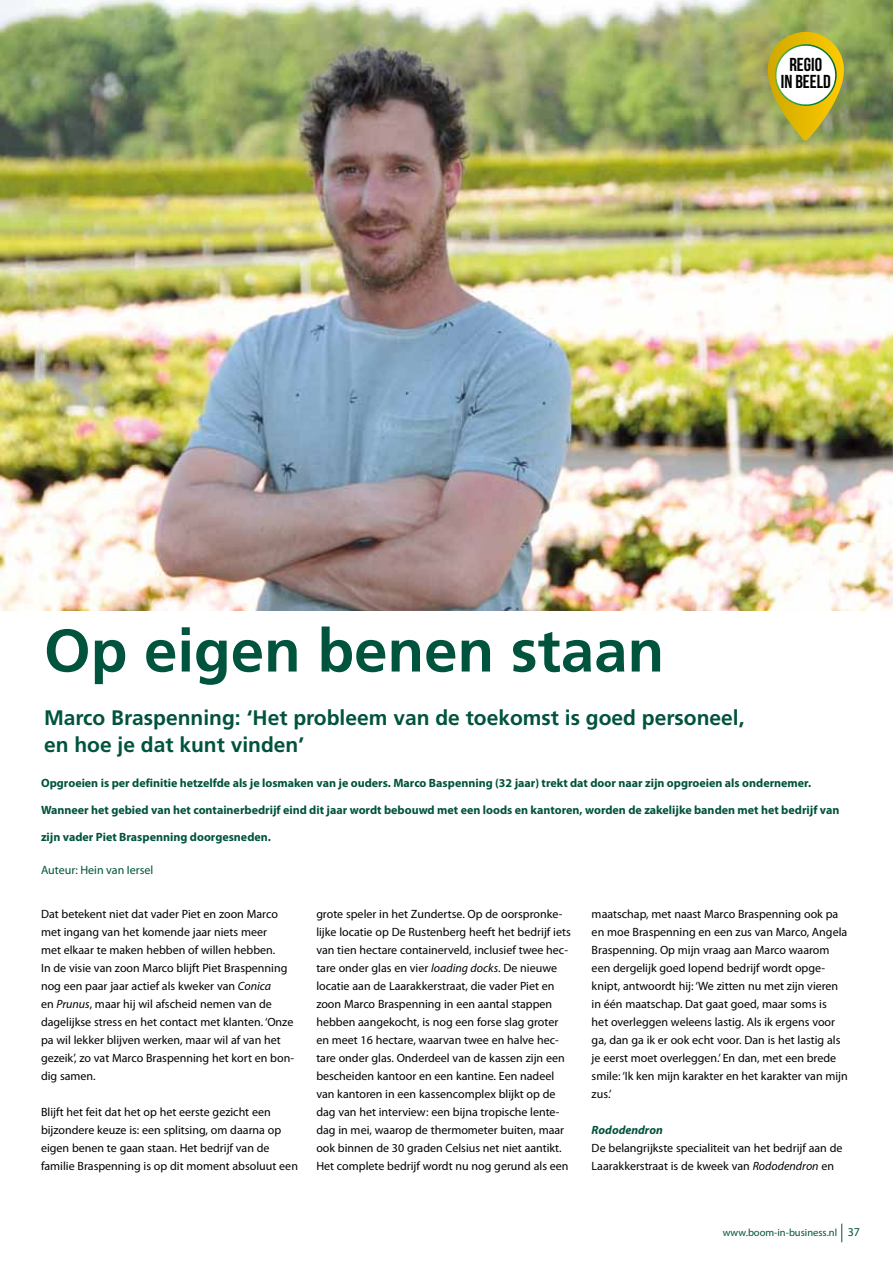
<style>
.page{position:relative;width:893px;height:1263px;background:#fff}
.page>*{position:absolute;margin:0;border:0;box-sizing:border-box;transform-origin:0 0}
.t1{font:700 60px "Frutiger";color:#00533d}
.t2{font:700 21px/27px "Frutiger";color:#00533d}
.t3{font:18.75px/16.8px "Bebas Neue";color:#000;text-align:center}
.t4{font:12px/18px "Myriad Pro";color:#000}
.t5{font:700 12px "Myriad Pro";color:#00533d}
.t6{font:12px "Myriad Pro";color:#00533d}
.t7{font:italic 700 12px "Myriad Pro";color:#00533d}
.t8{font:10.5px "Myriad Pro";color:#00533d}
.s1{font-style:italic}
.s2{font-size:12px}
</style>
<div class="page">
<svg style="left:841px;top:1223px;width:1px;height:19px"></svg>
<img style="left:0;top:0;width:893px;height:610px">
<svg style="left:767px;top:32px;width:77px;height:109px"></svg>
<h3 class="t3" style="left:781px;top:56px;width:51px">REGIO<br>IN BEELD</h3>
<h1 class="t1" style="left:44px;top:615px;width:622px">Op eigen benen staan</h1>
<h2 class="t2" style="left:44px;top:704px;width:702px">Marco Braspenning: ‘Het probleem van de toekomst is goed personeel, en hoe je dat kunt vinden’</h2>
<p class="t5" style="left:41px;top:775px;width:772px">Opgroeien is per definitie hetzelfde als je losmaken van je ouders. Marco Baspenning (32 jaar) trekt dat door naar zijn opgroeien als ondernemer.</p>
<p class="t5" style="left:41px;top:802px;width:800px">Wanneer het gebied van het containerbedrijf eind dit jaar wordt bebouwd met een loods en kantoren, worden de zakelijke banden met het bedrijf van</p>
<p class="t5" style="left:41px;top:829px;width:231px">zijn vader Piet Braspenning doorgesneden.</p>
<p class="t6" style="left:41px;top:862px;width:114px">Auteur: Hein van Iersel</p>
<p class="t4" style="left:41px;top:905px;width:254px">Dat betekent niet dat vader Piet en zoon Marco met ingang van het komende jaar niets meer<br>met elkaar te maken hebben of willen hebben.<br>In de visie van zoon Marco blijft Piet Braspenning nog een paar jaar actief als kweker van <span class="s1">Conica<br></span>en <span class="s1">Prunus</span>, maar hij wil afscheid nemen van de dagelijkse stress en het contact met klanten. ‘Onze pa wil lekker blijven werken, maar wil af van het gezeik’, zo vat Marco Braspenning het kort en bon&shy;dig samen.</p>
<p class="t4" style="left:41px;top:1103px;width:258px">Blijft het feit dat het op het eerste gezicht een bijzondere keuze is: een splitsing, om daarna op eigen benen te gaan staan. Het bedrijf van de familie Braspenning is op dit moment absoluut een</p>
<p class="t4" style="left:316px;top:905px;width:256px">grote speler in het Zundertse. Op de oorspronke&shy;lijke locatie op De Rustenberg heeft het bedrijf iets van tien hectare containerveld, inclusief twee hec&shy;tare onder glas en vier <span class="s1">loading docks</span>. De nieuwe locatie aan de Laarakkerstraat, die vader Piet en zoon Marco Braspenning in een aantal stappen hebben aangekocht, is nog een forse slag groter en meet 16 hectare, waarvan twee en halve hec&shy;tare onder glas. Onderdeel van de kassen zijn een bescheiden kantoor en een kantine. Een nadeel van kantoren in een kassencomplex blijkt op de dag van het interview: een bijna tropische lente&shy;dag in mei, waarop de thermometer buiten, maar ook binnen de 30 graden Celsius net niet aantikt.<br>Het complete bedrijf wordt nu nog gerund als een</p>
<p class="t4" style="left:592px;top:905px;width:258px">maatschap, met naast Marco Braspenning ook pa en moe Braspenning en een zus van Marco, Angela Braspenning. Op mijn vraag aan Marco waarom een dergelijk goed lopend bedrijf wordt opge&shy;knipt, antwoordt hij: ‘We zitten nu met zijn vieren in één maatschap. Dat gaat goed, maar soms is<br>het overleggen weleens lastig. Als ik ergens voor ga, dan ga ik er ook echt voor. Dan is het lastig als je eerst moet overleggen.’ En dan, met een brede smile: ‘Ik ken mijn karakter en het karakter van mijn zus.’</p>
<p class="t7" style="left:592px;top:1122px;width:73px">Rododendron</p>
<p class="t4" style="left:592px;top:1139px;width:252px">De belangrijkste specialiteit van het bedrijf aan de<br>Laarakkerstraat is de kweek van <span class="s1">Rododendron</span> en</p>
<p class="t8" style="left:723px;top:1226px;width:139px">www.boom-in-business.nl <span class="s2">37</span></p>
</div>
